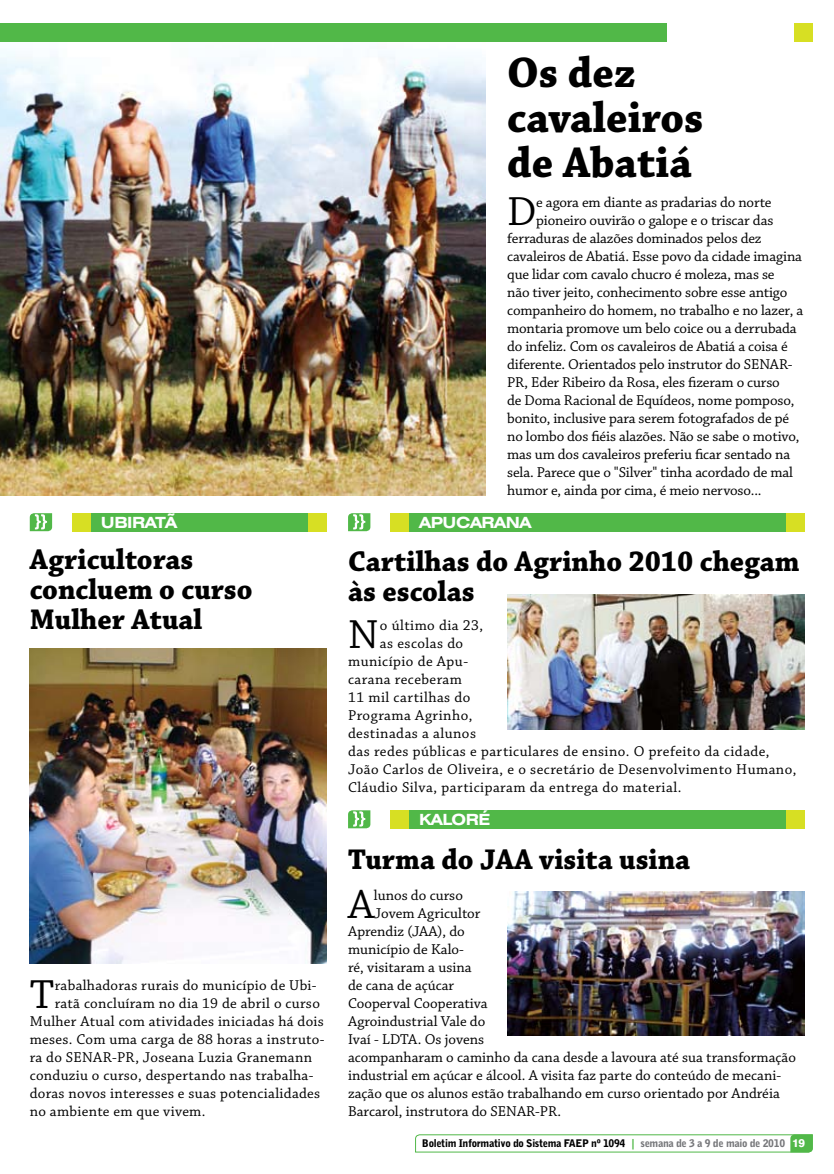
<style>
.page{position:relative;width:834px;height:1174px;background:#fff}
.page>*{position:absolute;margin:0;border:0;box-sizing:border-box;transform-origin:0 0}
.t1{font:700 45px/45px "Chaparral Pro";color:#000;scale:.96 1}
.t2{font:42.75px "Chaparral Pro";color:#000}
.t3{font:700 30px/30px "Chaparral Pro";color:#000;scale:.96 1}
.t4{font:700 expanded 15.45px "Swiss 721 BT";letter-spacing:-.03em;color:#fff}
.t5{font:15px "Chaparral Pro";color:#000}
.t6{font:15px "Chaparral Pro";letter-spacing:.02em;color:#000}
.t7{font:15px "Chaparral Pro";letter-spacing:.03em;color:#000}
.t8{font:900 10.5px "Bell Gothic BT";letter-spacing:-.03em;color:#000}
.s1{font-family:"Bell Centennial BT Bold Listing";font-weight:400;color:#51b848}
.s2{color:#77787b}
.s3{font-family:"Swiss 721 BT";font-weight:800;font-size:11.25px;color:#fff}
</style>
<div class="page">
<svg style="left:415px;top:1134px;width:398px;height:18px"></svg>
<img style="left:0;top:49px;width:486px;height:446px">
<div style="left:0;top:23px;width:666px;height:18px;background:#51b848"></div>
<div style="left:794px;top:23px;width:18px;height:18px;background:#d7df23"></div>
<div style="left:72px;top:513px;width:255px;height:18px;background:#51b848"></div>
<div style="left:72px;top:513px;width:18px;height:18px;background:#d7df23"></div>
<svg style="left:30px;top:513px;width:22px;height:18px"></svg>
<div style="left:309px;top:513px;width:18px;height:18px;background:#d7df23"></div>
<div style="left:390px;top:513px;width:414px;height:18px;background:#51b848"></div>
<div style="left:390px;top:513px;width:18px;height:18px;background:#d7df23"></div>
<svg style="left:348px;top:513px;width:22px;height:18px"></svg>
<div style="left:786px;top:513px;width:18px;height:18px;background:#d7df23"></div>
<img style="left:507px;top:594px;width:297px;height:135px">
<div style="left:390px;top:810px;width:414px;height:18px;background:#51b848"></div>
<div style="left:390px;top:810px;width:18px;height:18px;background:#d7df23"></div>
<svg style="left:348px;top:810px;width:22px;height:18px"></svg>
<div style="left:786px;top:810px;width:18px;height:18px;background:#d7df23"></div>
<img style="left:507px;top:891px;width:297px;height:144px">
<img style="left:30px;top:648px;width:297px;height:315px">
<h1 class="t1" style="left:507px;top:52px;width:206px">Os dez cavaleiros de Abatiá</h1>
<h2 class="t2" style="left:507px;top:188px;width:31px">D</h2>
<p class="t5" style="left:536px;top:194px;width:237px">e agora em diante as pradarias do norte</p>
<p class="t5" style="left:536px;top:212px;width:238px">pioneiro ouvirão o galope e o triscar das</p>
<p class="t5" style="left:507px;top:230px;width:256px">ferraduras de alazões dominados pelos dez</p>
<p class="t5" style="left:507px;top:248px;width:296px">cavaleiros de Abatiá. Esse povo da cidade imagina</p>
<p class="t5" style="left:507px;top:266px;width:269px">que lidar com cavalo chucro é moleza, mas se</p>
<p class="t5" style="left:507px;top:284px;width:281px">não tiver jeito, conhecimento sobre esse antigo</p>
<p class="t5" style="left:507px;top:302px;width:297px">companheiro do homem, no trabalho e no lazer, a</p>
<p class="t5" style="left:507px;top:320px;width:291px">montaria promove um belo coice ou a derrubada</p>
<p class="t5" style="left:507px;top:338px;width:282px">do infeliz. Com os cavaleiros de Abatiá a coisa é</p>
<p class="t5" style="left:507px;top:356px;width:287px">diferente. Orientados pelo instrutor do SENAR-</p>
<p class="t5" style="left:507px;top:374px;width:274px">PR, Eder Ribeiro da Rosa, eles fizeram o curso</p>
<p class="t5" style="left:507px;top:392px;width:289px">de Doma Racional de Equídeos, nome pomposo,</p>
<p class="t5" style="left:507px;top:410px;width:283px">bonito, inclusive para serem fotografados de pé</p>
<p class="t5" style="left:507px;top:428px;width:294px">no lombo dos fiéis alazões. Não se sabe o motivo,</p>
<p class="t5" style="left:507px;top:446px;width:284px">mas um dos cavaleiros preferiu ficar sentado na</p>
<p class="t5" style="left:507px;top:464px;width:287px">sela. Parece que o "Silver" tinha acordado de mal</p>
<p class="t5" style="left:507px;top:482px;width:256px">humor e, ainda por cima, é meio nervoso...</p>
<p class="t4" style="left:101px;top:513px;width:78px">U BIRATÃ</p>
<p class="t4" style="left:419px;top:513px;width:114px">APUCARANA</p>
<h3 class="t3" style="left:30px;top:545px;width:233px">Agricultoras concluem o curso<br>Mulher Atual</h3>
<h2 class="t2" style="left:30px;top:971px;width:26px">T</h2>
<p class="t6" style="left:55px;top:977px;width:263px">rabalhadoras rurais do município de Ubi-</p>
<p class="t6" style="left:55px;top:995px;width:266px">ratã concluíram no dia 19 de abril o curso</p>
<p class="t6" style="left:30px;top:1013px;width:295px">Mulher Atual com atividades iniciadas há dois</p>
<p class="t6" style="left:30px;top:1031px;width:296px">meses. Com uma carga de 88 horas a instruto-</p>
<p class="t6" style="left:30px;top:1049px;width:284px">ra do SENAR-PR, Joseana Luzia Granemann</p>
<p class="t6" style="left:30px;top:1067px;width:285px">conduziu o curso, despertando nas trabalha-</p>
<p class="t6" style="left:30px;top:1085px;width:292px">doras novos interesses e suas potencialidades</p>
<p class="t6" style="left:30px;top:1103px;width:177px">no ambiente em que vivem.</p>
<h3 class="t3" style="left:348px;top:548px;width:472px">Cartilhas do Agrinho 2010 chegam às escolas</h3>
<h2 class="t2" style="left:348px;top:611px;width:32px">N</h2>
<p class="t7" style="left:380px;top:617px;width:105px">o último dia 23,</p>
<p class="t7" style="left:380px;top:635px;width:85px">as escolas do</p>
<p class="t7" style="left:348px;top:653px;width:121px">município de Apu-</p>
<p class="t7" style="left:348px;top:671px;width:115px">carana receberam</p>
<p class="t7" style="left:348px;top:689px;width:124px">11 mil cartilhas do</p>
<p class="t7" style="left:348px;top:707px;width:126px">Programa Agrinho,</p>
<p class="t7" style="left:348px;top:725px;width:129px">destinadas a alunos</p>
<p class="t7" style="left:348px;top:743px;width:423px">das redes públicas e particulares de ensino. O prefeito da cidade,</p>
<p class="t7" style="left:348px;top:761px;width:450px">João Carlos de Oliveira, e o secretário de Desenvolvimento Humano,</p>
<p class="t7" style="left:348px;top:779px;width:335px">Cláudio Silva, participaram da entrega do material.</p>
<p class="t4" style="left:419px;top:810px;width:73px">KALORÉ</p>
<h3 class="t3" style="left:348px;top:845px;width:358px">Turma do JAA visita usina</h3>
<h2 class="t2" style="left:348px;top:881px;width:27px">A</h2>
<p class="t5" style="left:374px;top:887px;width:90px">lunos do curso</p>
<p class="t5" style="left:374px;top:905px;width:108px">Jovem Agricultor</p>
<p class="t5" style="left:348px;top:923px;width:118px">Aprendiz (JAA), do</p>
<p class="t5" style="left:348px;top:941px;width:117px">município de Kalo-</p>
<p class="t5" style="left:348px;top:959px;width:125px">ré, visitaram a usina</p>
<p class="t5" style="left:348px;top:977px;width:108px">de cana de açúcar</p>
<p class="t5" style="left:348px;top:995px;width:141px">Cooperval Cooperativa</p>
<p class="t5" style="left:348px;top:1013px;width:139px">Agroindustrial Vale do</p>
<p class="t5" style="left:348px;top:1031px;width:138px">Ivaí - LDTA. Os jovens</p>
<p class="t5" style="left:348px;top:1049px;width:449px">acompanharam o caminho da cana desde a lavoura até sua transformação</p>
<p class="t5" style="left:348px;top:1067px;width:434px">industrial em açúcar e álcool. A visita faz parte do conteúdo de mecani-</p>
<p class="t5" style="left:348px;top:1085px;width:433px">zação que os alunos estão trabalhando em curso orientado por Andréia</p>
<p class="t5" style="left:348px;top:1103px;width:215px">Barcarol, instrutora do SENAR-PR.</p>
<p class="t8" style="left:422px;top:1137px;width:384px">Boletim Informativo do Sistema FAEP nº 1094 <span class="s1">|</span> <span class="s2">semana de 3 a 9 de maio de 2010</span> <span class="s3">19</span></p>
</div>
